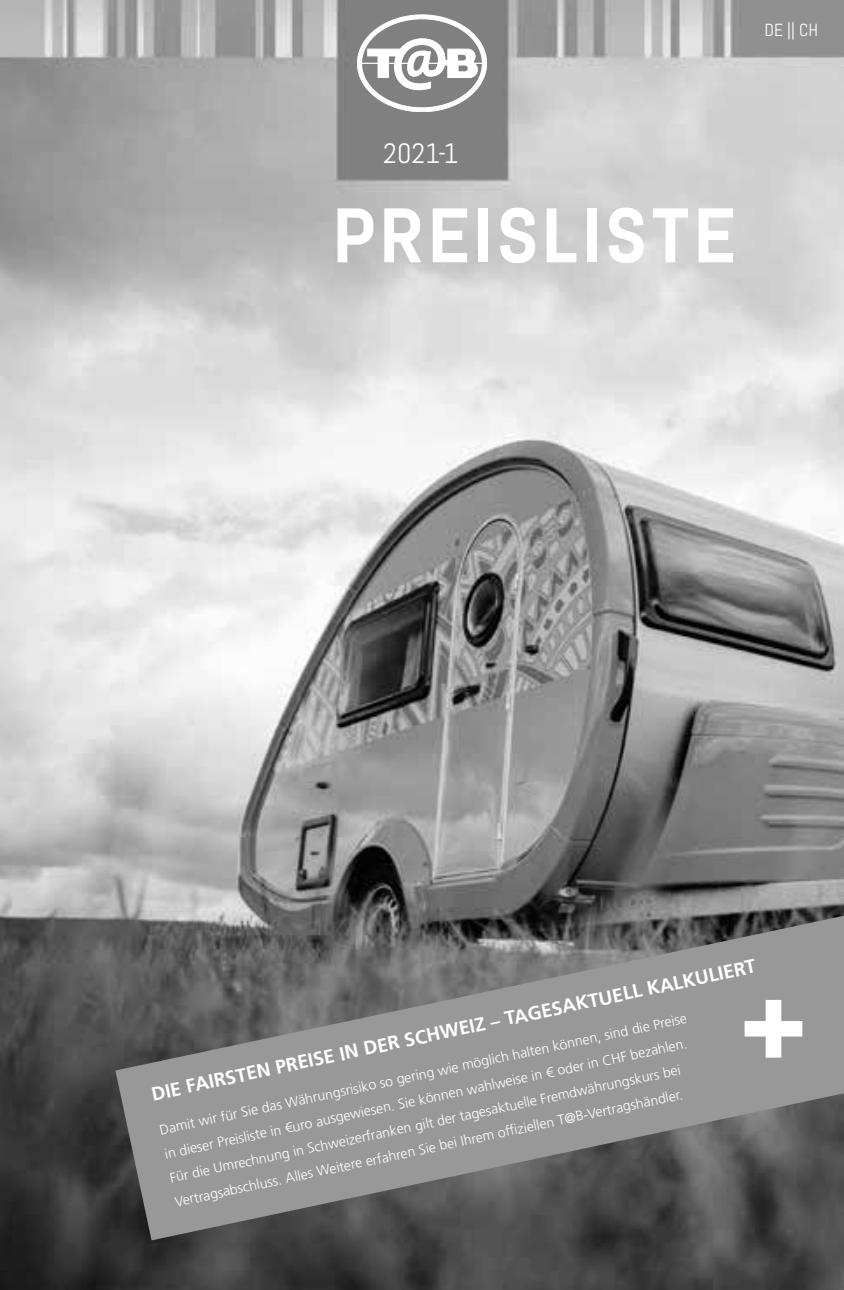
<style>
.page{position:relative;width:844px;height:1290px;background:#fff}
.page>*{position:absolute;margin:0;border:0;box-sizing:border-box;transform-origin:0 0}
.t1{font:700 77px "Abel Pro";letter-spacing:.03em;color:#fff}
.t2{font:28px "Abel Pro";color:#fff}
.t3{font:700 19.25px "Frutiger LT";color:#fff}
.t4{font:17.5px "Abel Pro";color:#fff}
.t5{font:300 14px/24.5px "Frutiger LT";color:#fff}
</style>
<div class="page">
<img style="left:0;top:0;width:843px;height:1290px">
<svg style="left:357px;top:15px;width:129px;height:97px"></svg>
<hr style="left:359px;top:63px;width:54px;height:1px;background:#fff">
<hr style="left:426px;top:63px;width:59px;height:1px;background:#fff">
<svg style="left:115px;top:916px;width:728px;height:324px;background:#7b7a7a"></svg>
<svg style="left:744px;top:1000px;width:58px;height:57px"></svg>
<p class="t4" style="left:764px;top:19px;width:55px">DE || CH</p>
<h2 class="t2" style="left:383px;top:136px;width:77px">2021-1</h2>
<h1 class="t1" style="left:331px;top:182px;width:406px">PREISLISTE</h1>
<h3 class="t3" style="left:149px;top:1083px;width:618px;rotate:-12deg">DIE FAIRSTEN PREISE IN DER SCHWEIZ – TAGESAKTUELL KALKULIERT</h3>
<p class="t5" style="left:157px;top:1118px;width:540px;rotate:-12deg">Damit wir für Sie das Währungsrisiko so gering wie möglich halten können, sind die Preise in dieser Preisliste in €uro ausgewiesen. Sie können wahlweise in € oder in CHF bezahlen.<br>Für die Umrechnung in Schweizerfranken gilt der tagesaktuelle Fremdwährungskurs bei Vertragsabschluss. Alles Weitere erfahren Sie bei Ihrem offi ziellen T@B-Vertragshändler.</p>
</div>
